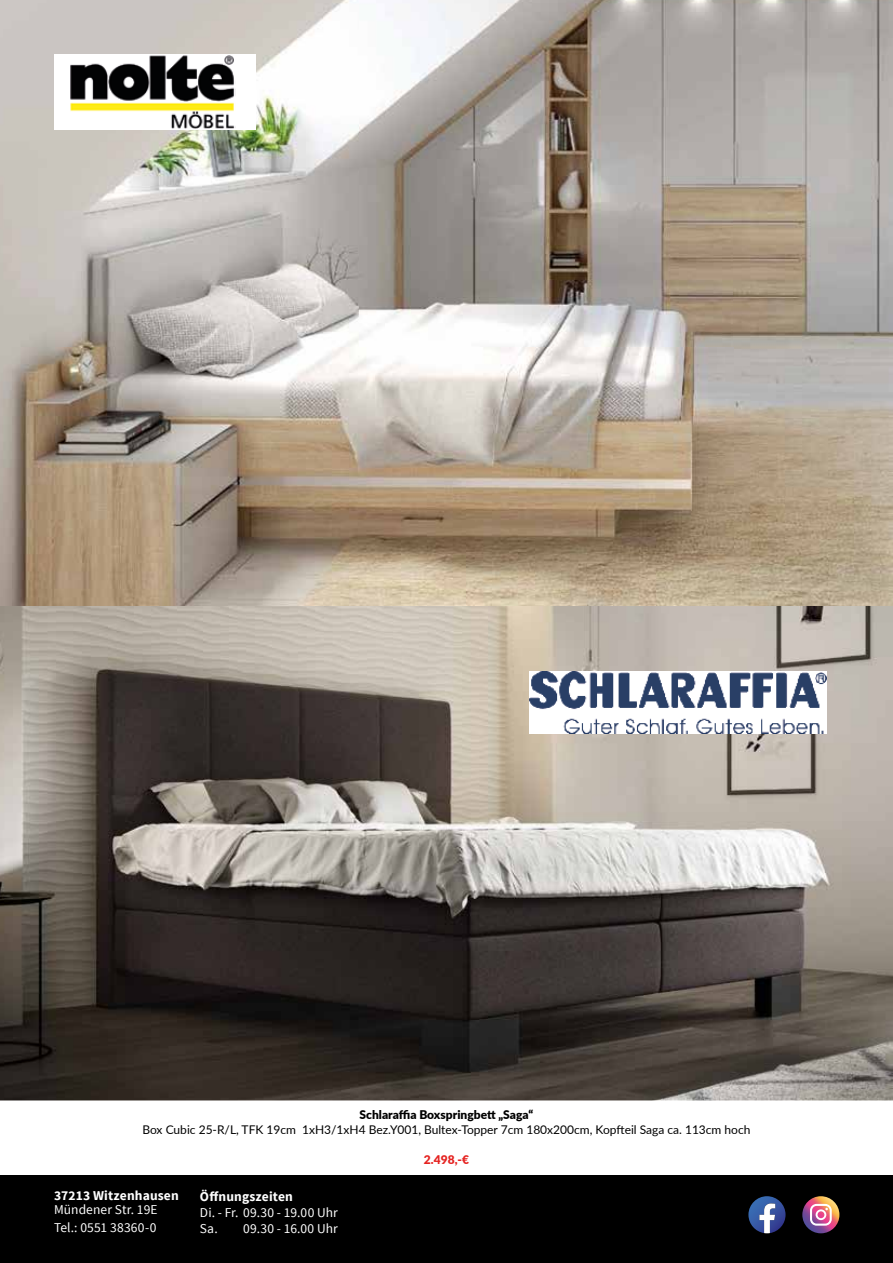
<style>
.page{position:relative;width:893px;height:1263px;background:#fff}
.page>*{position:absolute;margin:0;border:0;box-sizing:border-box;transform-origin:0 0}
.t1{font:13.5px/17.7px "Source Sans Pro";letter-spacing:.01em;color:#fff}
.t2{font:700 13.5px "Source Sans Pro";letter-spacing:.01em;color:#fff}
.t3{font:12px "Lato";color:#000}
.t4{font:900 12px "Lato";color:#000}
.t5{font:900 12px "Lato";color:#e52321}
</style>
<div class="page">
<div style="left:0;top:1176px;width:893px;height:87px;background:#000"></div>
<svg style="left:802px;top:1196px;width:37px;height:37px"></svg>
<svg style="left:810px;top:1204px;width:22px;height:21px"></svg>
<svg style="left:748px;top:1196px;width:37px;height:37px"></svg>
<img style="left:0;top:0;width:893px;height:1100px">
<img style="left:530px;top:672px;width:296px;height:61px">
<div style="left:54px;top:54px;width:201px;height:76px;background:#fff"></div>
<img style="left:70px;top:55px;width:166px;height:74px">
<p class="t4" style="left:360px;top:1106px;width:175px">Schlaraffia Boxspringbett „Saga“</p>
<p class="t3" style="left:142px;top:1121px;width:610px">Box Cubic 25-R/L, TFK 19cm 1xH3/1xH4 Bez.Y001, Bultex-Topper 7cm 180x200cm, Kopfteil Saga ca. 113cm hoch</p>
<p class="t5" style="left:424px;top:1151px;width:47px">2.498,-€</p>
<p class="t2" style="left:54px;top:1187px;width:126px">37213 Witzenhausen</p>
<p class="t1" style="left:54px;top:1201px;width:105px">Mündener Str. 19E<br>Tel.: 0551 38360-0</p>
<p class="t2" style="left:200px;top:1188px;width:95px">Öffnungszeiten</p>
<p class="t1" style="left:200px;top:1205px;width:139px;line-height:16.2px">Di. - Fr. 09.30 - 19.00 Uhr<br>Sa. 09.30 - 16.00 Uhr</p>
</div>
